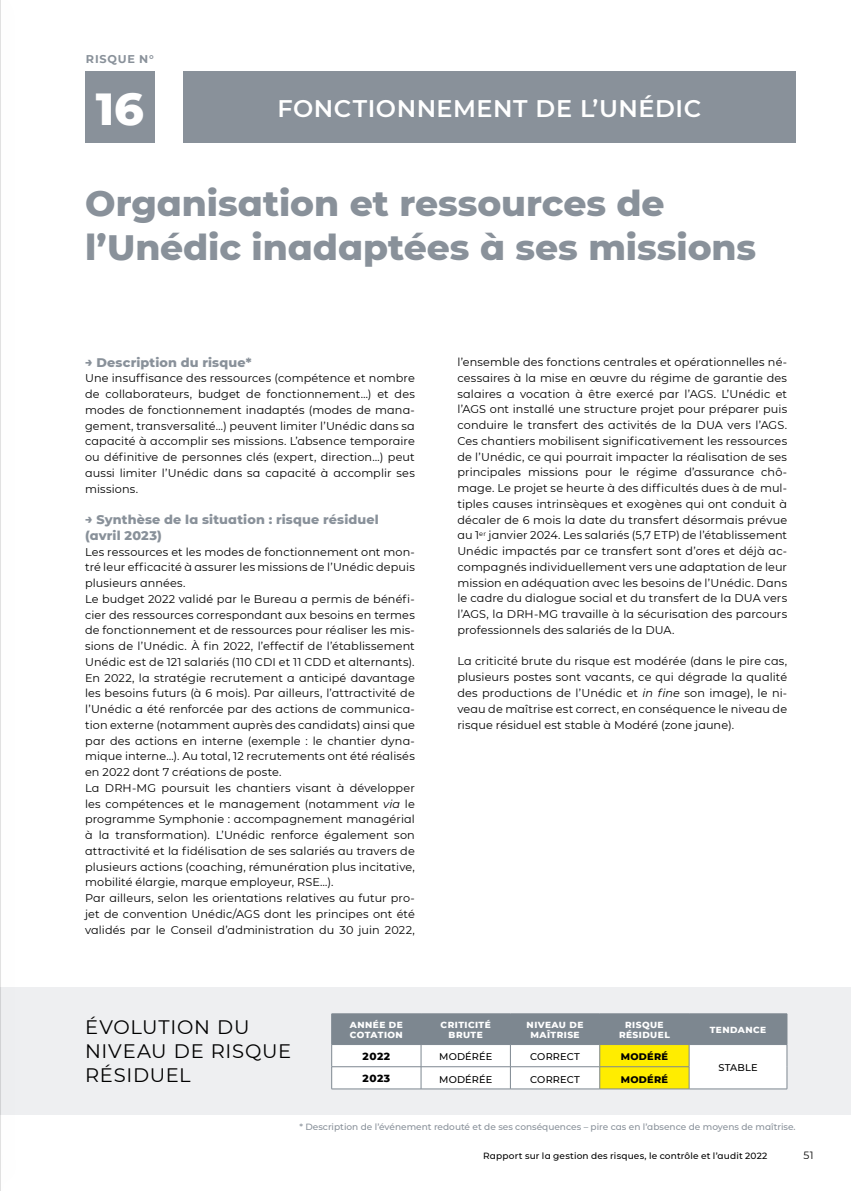
<style>
.page{position:relative;width:851px;height:1191px;background:#fff}
.page>*{position:absolute;margin:0;border:0;box-sizing:border-box;transform-origin:0 0}
.t1{font:800 45.75px "Montserrat";color:#fff}
.t2{font:800 36px/43.5px "Montserrat";letter-spacing:-.005em;color:#89919a}
.t3{font:600 24px "Montserrat";letter-spacing:.025em;color:#fff}
.t4{font:19.5px/24px "Montserrat";letter-spacing:.04em;color:#000}
.t5{font:800 12.75px/15.8px "Montserrat";letter-spacing:.015em;color:#89919a}
.t6{font:11.25px/15.8px "Montserrat";letter-spacing:.01em;color:#000;text-align:justify}
.t7{font:700 11.25px "Montserrat";letter-spacing:.07em;color:#89919a}
.t8{font:800 10.5px "Montserrat";letter-spacing:.05em;color:#000}
.t9{font:10.5px "Montserrat";color:#000}
.t10{font:500 9.75px "Montserrat";letter-spacing:.015em;color:#000}
.t11{font:800 9.75px "Montserrat";letter-spacing:.025em;color:#000}
.t12{font:500 9px "Montserrat";color:#89919a}
.t13{font:800 9px/10.5px "Montserrat";letter-spacing:.05em;color:#fff;text-align:center}
.t14{font:500 9px "Montserrat";letter-spacing:.02em;color:#000}
.s1{font-style:italic}
</style>
<div class="page">
<div style="left:0;top:986px;width:850px;height:128px;background:#eeeff1"></div>
<div style="left:183px;top:72px;width:612px;height:71px;background:#89919a"></div>
<svg style="left:331px;top:1013px;width:456px;height:76px;background:#c5c8b2"></svg>
<hr style="left:331px;top:1088px;width:90px;height:1px;background:#7d8790">
<hr style="left:421px;top:1088px;width:89px;height:1px;background:#7d8790">
<hr style="left:510px;top:1088px;width:89px;height:1px;background:#7d8790">
<hr style="left:599px;top:1088px;width:90px;height:1px;background:#7d8790">
<div style="left:85px;top:72px;width:70px;height:71px;background:#89919a"></div>
<div style="left:0;top:0;width:28px;height:1191px;background:#000;opacity:.35"></div>
<hr style="left:0;top:0;width:1px;height:1191px;background:#c6c6c6">
<p class="t7" style="left:86px;top:51px;width:69px">RISQUE N°</p>
<h1 class="t1" style="left:96px;top:75px;width:49px">16</h1>
<h3 class="t3" style="left:277px;top:91px;width:425px">FONCTIONNEMENT DE L’UNÉDIC</h3>
<h2 class="t2" style="left:85px;top:179px;width:672px">Organisation et ressources de l’Unédic inadaptées à ses missions</h2>
<p class="t5" style="left:85px;top:353px;width:168px">→ Description du risque*</p>
<p class="t6" style="left:85px;top:370px;width:331px">Une insuffisance des ressources (compétence et nombre de collaborateurs, budget de fonctionnement…) et des modes de fonctionnement inadaptés (modes de mana&shy;gement, transversalité…) peuvent limiter l’Unédic dans sa capacité à accomplir ses missions. L’absence temporaire ou définitive de personnes clés (expert, direction…) peut aussi limiter l’Unédic dans sa capacité à accomplir ses missions.</p>
<p class="t5" style="left:85px;top:511px;width:295px">→ Synthèse de la situation : risque résiduel (avril 2023)</p>
<p class="t6" style="left:85px;top:543px;width:331px;text-align:left">Les ressources et les modes de fonctionnement ont mon&shy;tré leur efficacité à assurer les missions de l’Unédic depuis plusieurs années.<br>Le budget 2022 validé par le Bureau a permis de bénéfi&shy;cier des ressources correspondant aux besoins en termes de fonctionnement et de ressources pour réaliser les mis&shy;sions de l’Unédic. À fin 2022, l’effectif de l’établissement Unédic est de 121 salariés (110 CDI et 11 CDD et alternants).<br>En 2022, la stratégie recrutement a anticipé davantage les besoins futurs (à 6 mois). Par ailleurs, l’attractivité de l’Unédic a été renforcée par des actions de communica&shy;tion externe (notamment auprès des candidats) ainsi que par des actions en interne (exemple : le chantier dyna&shy;mique interne…). Au total, 12 recrutements ont été réalisés en 2022 dont 7 créations de poste.<br>La DRH-MG poursuit les chantiers visant à développer les compétences et le management (notamment <span class="s1">via</span> le programme Symphonie : accompagnement managérial à la transformation). L’Unédic renforce également son attractivité et la fidélisation de ses salariés au travers de plusieurs actions (coaching, rémunération plus incitative, mobilité élargie, marque employeur, RSE…).<br>Par ailleurs, selon les orientations relatives au futur pro&shy;jet de convention Unédic/AGS dont les principes ont été validés par le Conseil d’administration du 30 juin 2022,</p>
<p class="t6" style="left:457px;top:354px;width:331px">l’ensemble des fonctions centrales et opérationnelles né&shy;cessaires à la mise en œuvre du régime de garantie des salaires a vocation à être exercé par l’AGS. L’Unédic et l’AGS ont installé une structure projet pour préparer puis conduire le transfert des activités de la DUA vers l’AGS.<br>Ces chantiers mobilisent significativement les ressources de l’Unédic, ce qui pourrait impacter la réalisation de ses principales missions pour le régime d’assurance chô&shy;mage. Le projet se heurte à des difficultés dues à de mul&shy;tiples causes intrinsèques et exogènes qui ont conduit à décaler de 6 mois la date du transfert désormais prévue au 1<sup>er</sup> janvier 2024. Les salariés (5,7 ETP) de l’établissement Unédic impactés par ce transfert sont d’ores et déjà ac&shy;compagnés individuellement vers une adaptation de leur mission en adéquation avec les besoins de l’Unédic. Dans le cadre du dialogue social et du transfert de la DUA vers l’AGS, la DRH-MG travaille à la sécurisation des parcours professionnels des salariés de la DUA.</p>
<p class="t6" style="left:457px;top:653px;width:331px">La criticité brute du risque est modérée (dans le pire cas, plusieurs postes sont vacants, ce qui dégrade la qualité des productions de l’Unédic et <span class="s1">in fine</span> son image), le ni&shy;veau de maîtrise est correct, en conséquence le niveau de risque résiduel est stable à Modéré (zone jaune).</p>
<h3 class="t4" style="left:85px;top:1014px;width:207px">ÉVOLUTION DU<br>NIVEAU DE RISQUE<br>RÉSIDUEL</h3>
<p class="t13" style="left:350px;top:1018px;width:54px;text-align:left">ANNÉE DE<br>COTATION</p>
<p class="t13" style="left:440px;top:1018px;width:52px">CRITICITÉ<br>BRUTE</p>
<p class="t13" style="left:526px;top:1018px;width:58px">NIVEAU DE<br>MAÎTRISE</p>
<p class="t13" style="left:619px;top:1018px;width:52px">RISQUE<br>RÉSIDUEL</p>
<p class="t13" style="left:709px;top:1024px;width:58px">TENDANCE</p>
<p class="t8" style="left:362px;top:1048px;width:29px">2022</p>
<p class="t10" style="left:439px;top:1050px;width:54px">MODÉRÉE</p>
<p class="t10" style="left:530px;top:1050px;width:51px">CORRECT</p>
<p class="t11" style="left:620px;top:1049px;width:49px">MODÉRÉ</p>
<p class="t10" style="left:718px;top:1061px;width:41px">STABLE</p>
<p class="t8" style="left:362px;top:1070px;width:29px">2023</p>
<p class="t10" style="left:439px;top:1072px;width:54px">MODÉRÉE</p>
<p class="t10" style="left:530px;top:1072px;width:51px">CORRECT</p>
<p class="t11" style="left:620px;top:1072px;width:49px">MODÉRÉ</p>
<p class="t12" style="left:299px;top:1120px;width:497px">* Description de l’événement redouté et de ses conséquences – pire cas en l’absence de moyens de maîtrise.</p>
<p class="t14" style="left:483px;top:1149px;width:286px">Rapport sur la gestion des risques, le contrôle et l’audit 2022</p>
<p class="t9" style="left:803px;top:1148px;width:12px">51</p>
</div>
